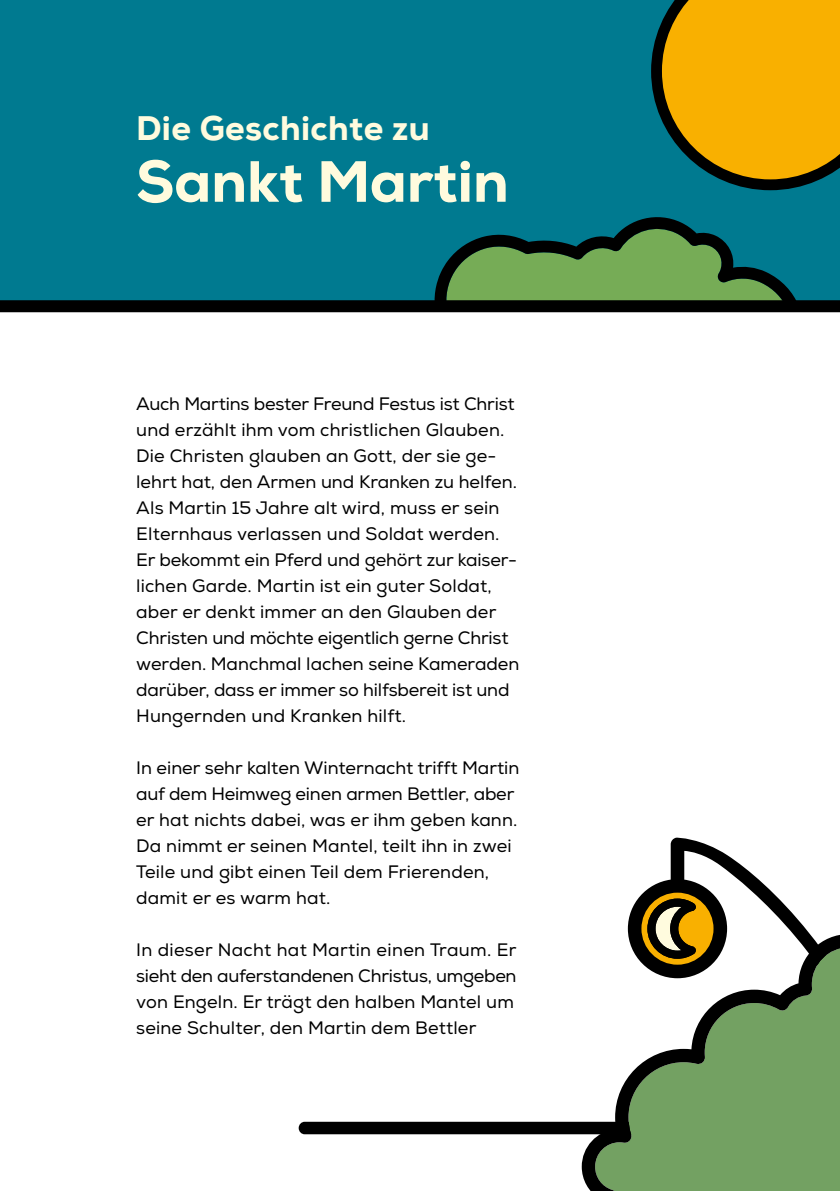
<style>
.page{position:relative;width:840px;height:1191px;background:#fff}
.page>*{position:absolute;margin:0;border:0;box-sizing:border-box;transform-origin:0 0}
.t1{font:800 58px "Nexa";color:#fffbde}
.t2{font:800 34px "Nexa";letter-spacing:.01em;color:#fffbde}
.t3{font:18px/26px "Nexa";letter-spacing:.005em;color:#000}
</style>
<div class="page">
<div style="left:0;top:0;width:839px;height:306px;background:#007a90"></div>
<svg style="left:434px;top:217px;width:362px;height:83px"></svg>
<div style="left:0;top:300px;width:839px;height:12px;background:#000"></div>
<svg style="left:298px;top:1121px;width:283px;height:13px;background:#101010"></svg>
<svg style="left:627px;top:837px;width:183px;height:97px"></svg>
<svg style="left:641px;top:892px;width:72px;height:42px;background:#85671a"></svg>
<svg style="left:581px;top:934px;width:258px;height:257px;fill:#73a162"></svg>
<svg style="left:651px;top:0;width:188px;height:190px;background:#c29811"></svg>
<h2 class="t2" style="left:136px;top:106px;width:295px">Die Geschichte zu</h2>
<h1 class="t1" style="left:136px;top:145px;width:374px">Sankt Martin</h1>
<p class="t3" style="left:136px;top:391px;width:384px">Auch Martins bester Freund Festus ist Christ und erzählt ihm vom christlichen Glauben.<br>Die Christen glauben an Gott, der sie ge&shy;lehrt hat, den Armen und Kranken zu helfen.<br>Als Martin 15 Jahre alt wird, muss er sein Elternhaus verlassen und Soldat werden.<br>Er bekommt ein Pferd und gehört zur kaiser&shy;lichen Garde. Martin ist ein guter Soldat, aber er denkt immer an den Glauben der Christen und möchte eigentlich gerne Christ werden. Manchmal lachen seine Kameraden darüber, dass er immer so hilfsbereit ist und Hungernden und Kranken hilft.</p>
<p class="t3" style="left:136px;top:755px;width:384px">In einer sehr kalten Winternacht trifft Martin auf dem Heimweg einen armen Bettler, aber er hat nichts dabei, was er ihm geben kann.<br>Da nimmt er seinen Mantel, teilt ihn in zwei Teile und gibt einen Teil dem Frierenden, damit er es warm hat.</p>
<p class="t3" style="left:136px;top:937px;width:381px">In dieser Nacht hat Martin einen Traum. Er sieht den auferstandenen Christus, umgeben von Engeln. Er trägt den halben Mantel um seine Schulter, den Martin dem Bettler</p>
</div>
